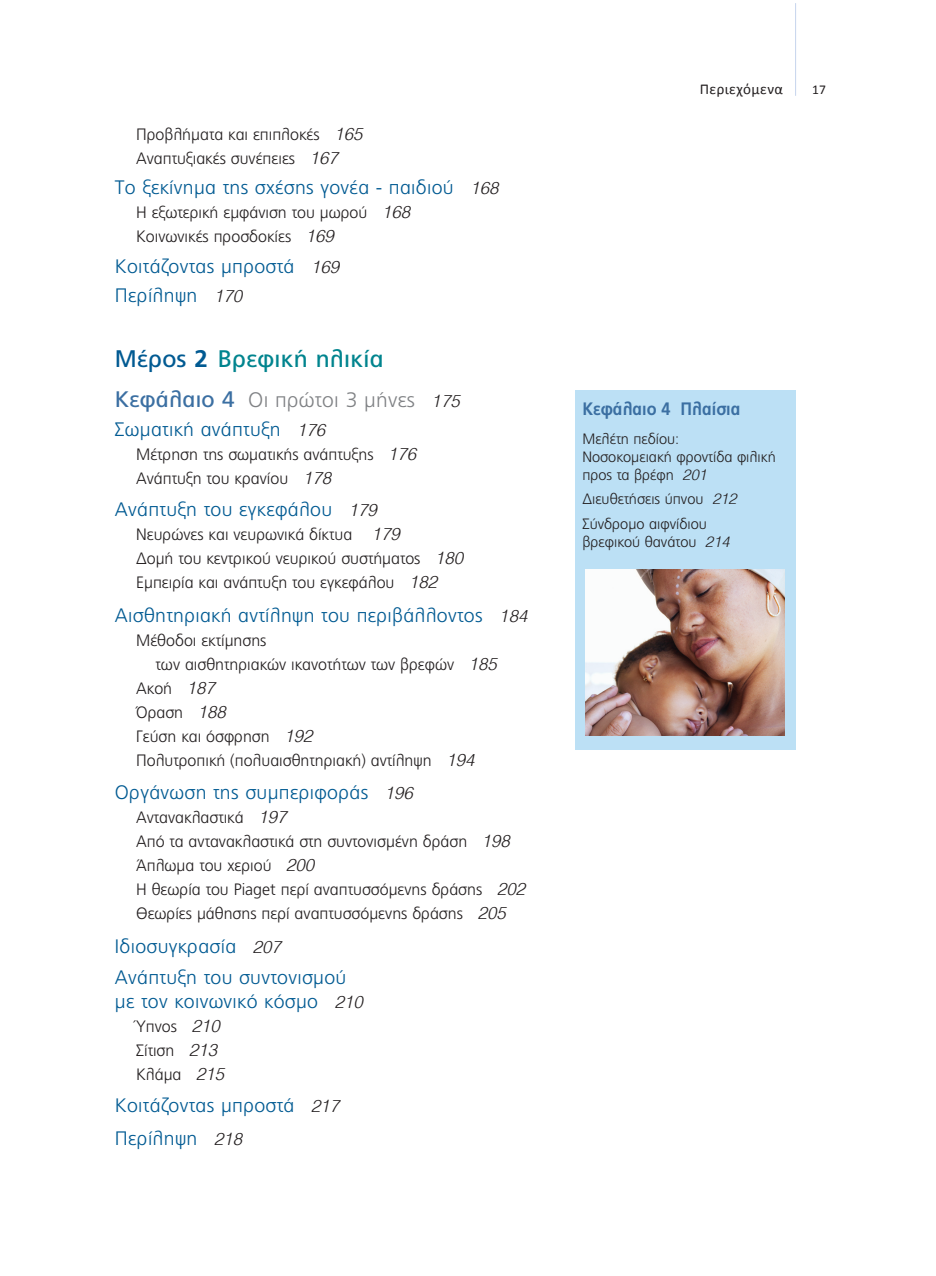
<style>
.page{position:relative;width:936px;height:1276px;background:#fff}
.page>*{position:absolute;margin:0;border:0;box-sizing:border-box;transform-origin:0 0}
.t1{font:24px "PF Catalog";letter-spacing:.01em;color:#00848e}
.t2{font:300 21px "PF Catalog";letter-spacing:.01em;color:#808285}
.t3{font:300 19.5px/24px "PF Catalog";letter-spacing:.015em;color:#015a92}
.t4{font:700 18px "PF Catalog";color:#3b6fa2;scale:.9 1}
.t5{font:300 16.5px/24px "PF Catalog";color:#231f20}
.t6{font:300 15px/18px "PF Catalog";color:#231f20}
.t7{font:15px "Calibri";letter-spacing:.025em;color:#231f20}
.t8{font:13.5px "Calibri";color:#231f20}
.s1{font-family:"UB Helvetica Light Italic";font-weight:400;font-size:17.25px}
.s2{font-family:"UB Helvetica Light Italic";font-weight:400;font-size:17.25px;color:#231f20}
.s3{color:#015a92}
.s4{font-weight:700;color:#015a92}
.s5{font-weight:400;font-size:22.5px;color:#3b6fa2}
.s6{font-family:"UB Helvetica Light Italic";font-weight:400}
</style>
<div class="page">
<hr style="left:795px;top:3px;width:1px;height:93px;background:#c6d5ed">
<div style="left:575px;top:390px;width:220px;height:359px;background:#bce0f5"></div>
<img style="left:585px;top:569px;width:199px;height:166px">
<p class="t5" style="left:136px;top:124px;width:228px">Προβλήματα και επιπλοκές <span class="s1">165</span></p>
<p class="t5" style="left:136px;top:148px;width:203px">Αναπτυξιακές συνέπειες <span class="s1">167</span></p>
<p class="t3" style="left:115px;top:177px;width:385px">Το ξεκίνημα της σχέσης γονέα - παιδιού <span class="s2">168</span></p>
<p class="t5" style="left:136px;top:201px;width:275px">Η εξωτερική εμφάνιση του μωρού <span class="s1">168</span></p>
<p class="t5" style="left:136px;top:225px;width:199px">Κοινωνικές προσδοκίες <span class="s1">169</span></p>
<p class="t3" style="left:115px;top:256px;width:226px">Κοιτάζοντας μπροστά <span class="s2">169</span></p>
<p class="t3" style="left:115px;top:285px;width:129px">Περίληψη <span class="s2">170</span></p>
<p class="t1" style="left:115px;top:345px;width:270px"><span class="s3">Μέρος</span> <span class="s4">2</span> Βρεφική ηλικία</p>
<p class="t2" style="left:115px;top:392px;width:346px"><span class="s5">Κεφάλαιο 4</span> Οι πρώτοι 3 μήνες <span class="s2">175</span></p>
<p class="t3" style="left:115px;top:418px;width:212px">Σωματική ανάπτυξη <span class="s2">176</span></p>
<p class="t5" style="left:136px;top:443px;width:281px">Μέτρηση της σωματικής ανάπτυξης <span class="s1">176</span></p>
<p class="t5" style="left:136px;top:467px;width:196px">Ανάπτυξη του κρανίου <span class="s1">178</span></p>
<p class="t3" style="left:115px;top:499px;width:263px">Ανάπτυξη του εγκεφάλου <span class="s2">179</span></p>
<p class="t5" style="left:136px;top:524px;width:265px">Νευρώνες και νευρωνικά δίκτυα <span class="s1">179</span></p>
<p class="t5" style="left:136px;top:548px;width:328px">Δομή του κεντρικού νευρικού συστήματος <span class="s1">180</span></p>
<p class="t5" style="left:136px;top:572px;width:302px">Εμπειρία και ανάπτυξη του εγκεφάλου <span class="s1">182</span></p>
<p class="t3" style="left:115px;top:605px;width:414px">Αισθητηριακή αντίληψη του περιβάλλοντος <span class="s2">184</span></p>
<p class="t5" style="left:156px;top:630px;width:343px;text-indent:-20px">Μέθοδοι εκτίμησης<br>των αισθητηριακών ικανοτήτων των βρεφών <span class="s1">185</span></p>
<p class="t5" style="left:136px;top:678px;width:80px">Ακοή <span class="s1">187</span></p>
<p class="t5" style="left:136px;top:702px;width:91px">Όραση <span class="s1">188</span></p>
<p class="t5" style="left:136px;top:726px;width:178px">Γεύση και όσφρηση <span class="s1">192</span></p>
<p class="t5" style="left:136px;top:750px;width:340px">Πολυτροπική (πολυαισθητηριακή) αντίληψη <span class="s1">194</span></p>
<p class="t3" style="left:115px;top:781px;width:299px">Οργάνωση της συμπεριφοράς <span class="s2">196</span></p>
<p class="t5" style="left:136px;top:806px;width:152px">Αντανακλαστικά <span class="s1">197</span></p>
<p class="t5" style="left:136px;top:830px;width:375px">Από τα αντανακλαστικά στη συντονισμένη δράση <span class="s1">198</span></p>
<p class="t5" style="left:136px;top:854px;width:180px">Άπλωμα του χεριού <span class="s1">200</span></p>
<p class="t5" style="left:136px;top:878px;width:390px">Η θεωρία του Piaget περί αναπτυσσόμενης δράσης <span class="s1">202</span></p>
<p class="t5" style="left:136px;top:902px;width:371px">Θεωρίες μάθησης περί αναπτυσσόμενης δράσης <span class="s1">205</span></p>
<p class="t3" style="left:115px;top:935px;width:167px">Ιδιοσυγκρασία <span class="s2">207</span></p>
<p class="t3" style="left:115px;top:966px;width:249px">Ανάπτυξη του συντονισμού με τον κοινωνικό κόσμο <span class="s2">210</span></p>
<p class="t5" style="left:136px;top:1015px;width:85px">Ύπνος <span class="s1">210</span></p>
<p class="t5" style="left:136px;top:1039px;width:82px">Σίτιση <span class="s1">213</span></p>
<p class="t5" style="left:136px;top:1063px;width:90px">Κλάμα <span class="s1">215</span></p>
<p class="t3" style="left:115px;top:1095px;width:226px">Κοιτάζοντας μπροστά <span class="s2">217</span></p>
<p class="t3" style="left:115px;top:1127px;width:129px">Περίληψη <span class="s2">218</span></p>
<p class="t7" style="left:699px;top:79px;width:85px">Περιεχόμενα</p>
<p class="t8" style="left:812px;top:81px;width:16px">17</p>
<p class="t4" style="left:582px;top:399px;width:177px">Κεφάλαιο 4 Πλαίσια</p>
<p class="t6" style="left:582px;top:431px;width:98px">Μελέτη πεδίου:</p>
<p class="t6" style="left:582px;top:449px;width:195px">Νοσοκομειακή φροντίδα φιλική προς τα βρέφη <span class="s6">201</span></p>
<p class="t6" style="left:582px;top:491px;width:156px">Διευθετήσεις ύπνου <span class="s6">212</span></p>
<p class="t6" style="left:582px;top:516px;width:149px">Σύνδρομο αιφνίδιου βρεφικού θανάτου <span class="s6">214</span></p>
</div>
